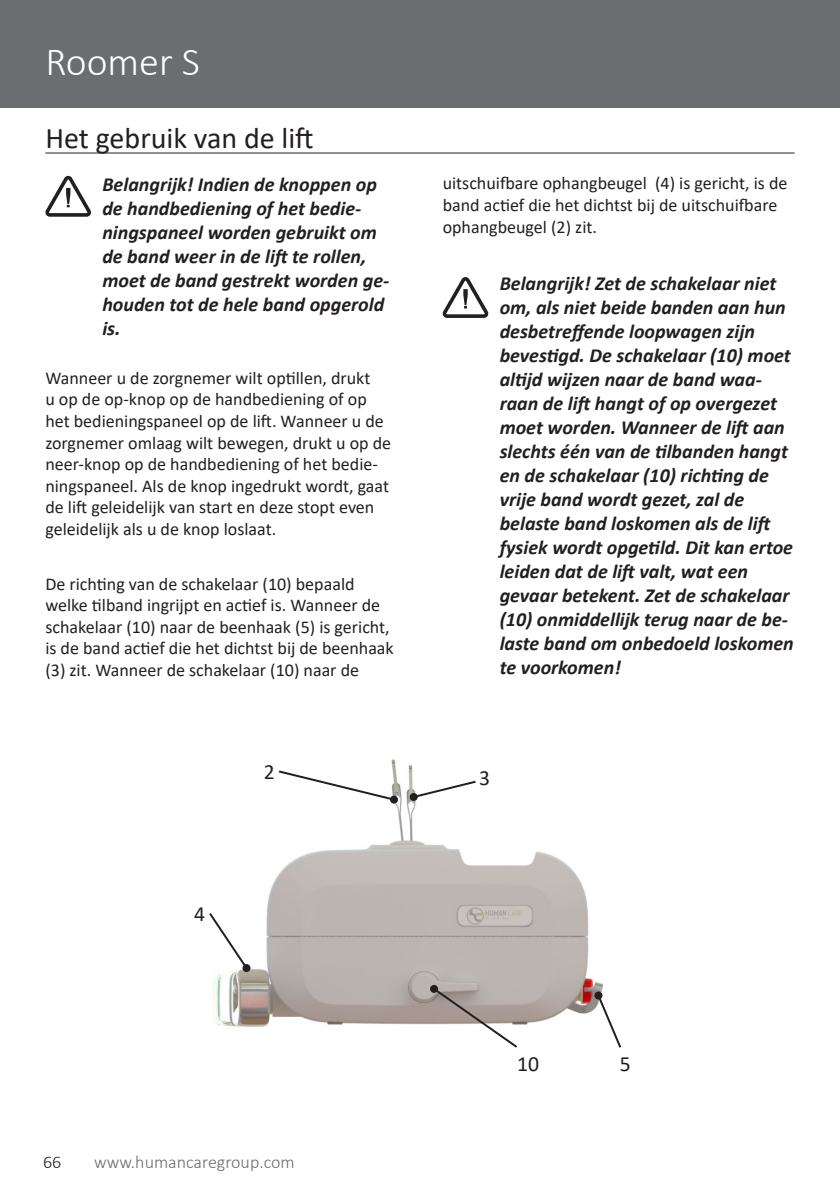
<style>
.page{position:relative;width:840px;height:1191px;background:#fff}
.page>*{position:absolute;margin:0;border:0;box-sizing:border-box;transform-origin:0 0}
.t1{font:300 40px "Calibri";color:#fff}
.Content_heading{font:30px "Calibri";color:#231f20}
.t2{font:21.6px "Calibri";color:#231f20}
.Varning_text{font:italic 700 20px/24px "Calibri";color:#231f20}
.Body_text{font:18px/21.6px "Calibri";color:#231f20}
.t3{font:300 18px "Calibri";color:#6c6d70}
.t4{font:300 18px "Calibri";color:#231f20}
</style>
<div class="page">
<div style="left:0;top:0;width:839px;height:108px;background:#6c6d70"></div>
<hr style="left:45px;top:152px;width:749px;height:1px;background:#231f20">
<svg style="left:45px;top:176px;width:46px;height:41px"></svg>
<svg style="left:442px;top:277px;width:46px;height:41px"></svg>
<img style="left:213px;top:758px;width:391px;height:269px">
<svg style="left:431px;top:986px;width:88px;height:62px"></svg>
<div style="left:430px;top:985px;width:8px;height:8px;background:#231f20;border-radius:50%"></div>
<svg style="left:209px;top:910px;width:40px;height:60px"></svg>
<div style="left:242px;top:964px;width:8px;height:8px;background:#231f20;border-radius:50%"></div>
<svg style="left:276px;top:769px;width:120px;height:33px"></svg>
<div style="left:390px;top:795px;width:8px;height:8px;background:#231f20;border-radius:50%"></div>
<svg style="left:411px;top:779px;width:66px;height:20px"></svg>
<div style="left:409px;top:793px;width:8px;height:8px;background:#231f20;border-radius:50%"></div>
<svg style="left:595px;top:993px;width:27px;height:55px"></svg>
<div style="left:594px;top:991px;width:8px;height:8px;background:#231f20;border-radius:50%"></div>
<h1 class="t1" style="left:45px;top:37px;width:156px">Roomer S</h1>
<p class="Content_heading" style="left:45px;top:117px;width:270px">Het gebruik van de lift</p>
<p class="Varning_text" style="left:102px;top:171px;width:288px">Belangrijk! Indien de knoppen op de handbediening of het bedie&shy;ningspaneel worden gebruikt om de band weer in de lift te rollen, moet de band gestrekt worden ge&shy;houden tot de hele band opgerold is.</p>
<p class="Body_text" style="left:45px;top:366px;width:347px">Wanneer u de zorgnemer wilt optillen, drukt<br>u op de op-knop op de handbediening of op het bedieningspaneel op de lift. Wanneer u de zorgnemer omlaag wilt bewegen, drukt u op de neer-knop op de handbediening of het bedie&shy;ningspaneel. Als de knop ingedrukt wordt, gaat de lift geleidelijk van start en deze stopt even geleidelijk als u de knop loslaat.</p>
<p class="Body_text" style="left:45px;top:572px;width:350px">De richting van de schakelaar (10) bepaald welke tilband ingrijpt en actief is. Wanneer de schakelaar (10) naar de beenhaak (5) is gericht, is de band actief die het dichtst bij de beenhaak (3) zit. Wanneer de schakelaar (10) naar de</p>
<p class="Body_text" style="left:442px;top:172px;width:346px">uitschuifbare ophangbeugel (4) is gericht, is de band actief die het dichtst bij de uitschuifbare ophangbeugel (2) zit.</p>
<p class="Varning_text" style="left:499px;top:270px;width:295px">Belangrijk! Zet de schakelaar niet om, als niet beide banden aan hun desbetreffende loopwagen zijn bevestigd. De schakelaar (10) moet altijd wijzen naar de band waa&shy;raan de lift hangt of op overgezet moet worden. Wanneer de lift aan slechts één van de tilbanden hangt en de schakelaar (10) richting de vrije band wordt gezet, zal de belaste band loskomen als de lift fysiek wordt opgetild. Dit kan ertoe leiden dat de lift valt, wat een gevaar betekent. Zet de schakelaar (10) onmiddellijk terug naar de be&shy;laste band om onbedoeld loskomen te voorkomen!</p>
<p class="t2" style="left:194px;top:899px;width:12px">4</p>
<p class="t2" style="left:264px;top:756px;width:12px">2</p>
<p class="t2" style="left:479px;top:762px;width:12px">3</p>
<p class="t4" style="left:43px;top:1151px;width:20px">66</p>
<p class="t3" style="left:94px;top:1151px;width:202px">www.humancaregroup.com</p>
<p class="t2" style="left:517px;top:1049px;width:23px">10</p>
<p class="t2" style="left:619px;top:1049px;width:12px">5</p>
</div>
